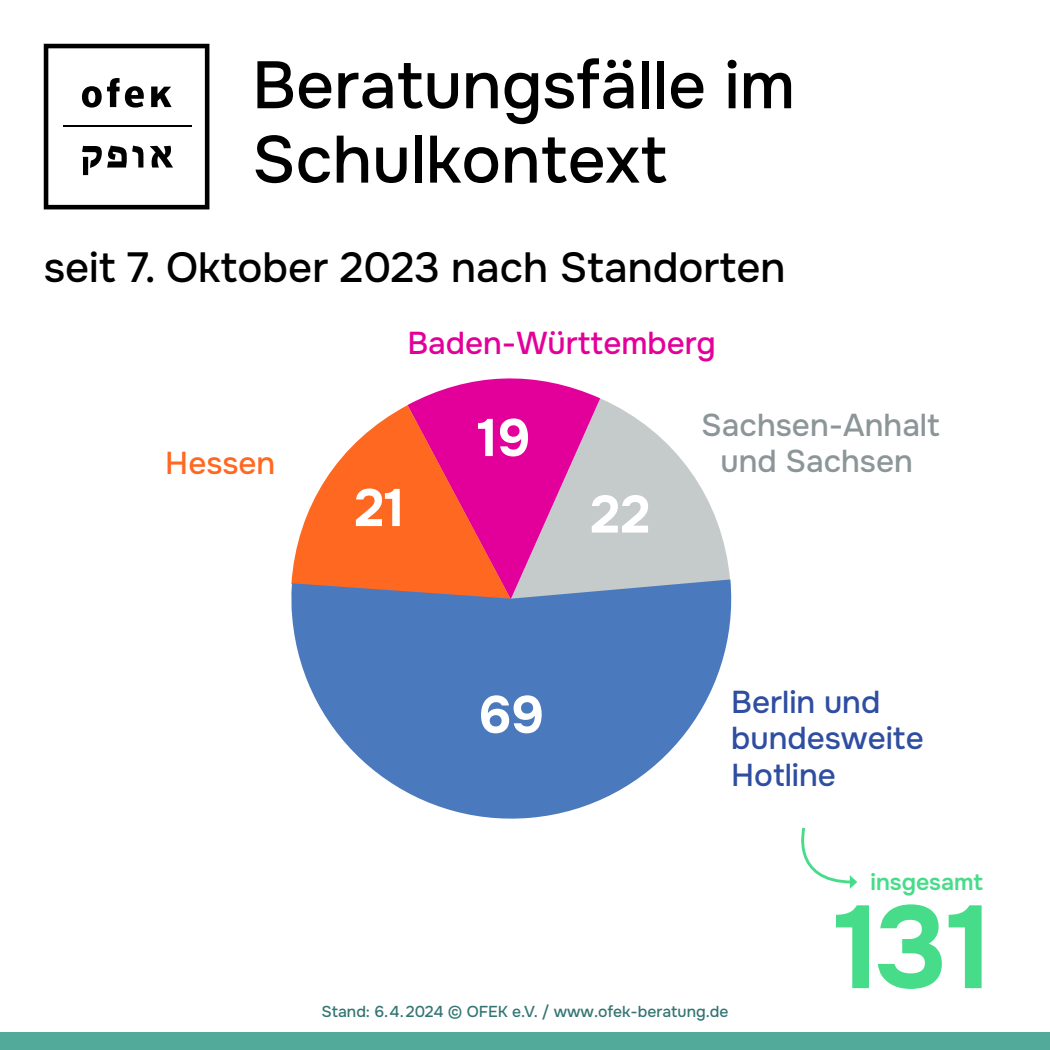
<style>
.page{position:relative;width:1050px;height:1050px;background:#fff}
.page>*{position:absolute;margin:0;border:0;box-sizing:border-box;transform-origin:0 0}
.t1{font:700 116.99px "Onest";color:#47dc89}
.Head{font:500 66.5px/74.4px "Onest";color:#000}
.t2{font:700 52.5px "Onest";color:#fff}
.t3{font:500 42px "Onest";color:#000}
.t4{font:500 31.5px/36.8px "Onest";color:#2f4ea1}
.Daten_medium_24{font:500 31.5px/36.8px "Onest";color:#8c9698;text-align:center}
.t5{font:500 31.5px "Onest";color:#e3009a}
.t6{font:500 31.5px "Onest";color:#ff6821}
.t7{font:600 23.1px "Onest";color:#47dc89}
.t8{font:500 15.75px "Onest";color:#347574}
</style>
<div class="page">
<div style="left:0;top:1032px;width:1050px;height:18px;background:#52ab9a"></div>
<svg style="left:44px;top:44px;width:165px;height:165px"></svg>
<hr style="left:63px;top:125px;width:129px;height:2px;background:#000">
<svg style="left:422px;top:378px;width:178px;height:20px;fill:#e3009a"></svg>
<svg style="left:291px;top:398px;width:439px;height:181px"></svg>
<svg style="left:291px;top:579px;width:441px;height:240px;fill:#4a79be"></svg>
<svg style="left:801px;top:827px;width:56px;height:62px"></svg>
<p class="Head" style="left:252px;top:49px;width:544px">Beratungsfälle im<br>Schulkontext</p>
<p class="t3" style="left:44px;top:242px;width:743px">seit 7. Oktober 2023 nach Standorten</p>
<p class="t6" style="left:165px;top:444px;width:112px">Hessen</p>
<p class="t5" style="left:407px;top:324px;width:310px">Baden-Württemberg</p>
<p class="t2" style="left:355px;top:475px;width:51px">21</p>
<p class="t2" style="left:477px;top:405px;width:55px">19</p>
<p class="t2" style="left:591px;top:481px;width:61px">22</p>
<p class="Daten_medium_24" style="left:701px;top:407px;width:240px">Sachsen-Anhalt und Sachsen</p>
<p class="t2" style="left:479px;top:681px;width:67px">69</p>
<p class="t4" style="left:731px;top:684px;width:194px">Berlin und bundesweite<br>Hotline</p>
<p class="t7" style="left:871px;top:868px;width:114px">insgesamt</p>
<p class="t1" style="left:834px;top:873px;width:160px">131</p>
<p class="t8" style="left:321px;top:1002px;width:409px">Stand: 6.4.2024 © OFEK e.V. / www.ofek-beratung.de</p>
</div>
